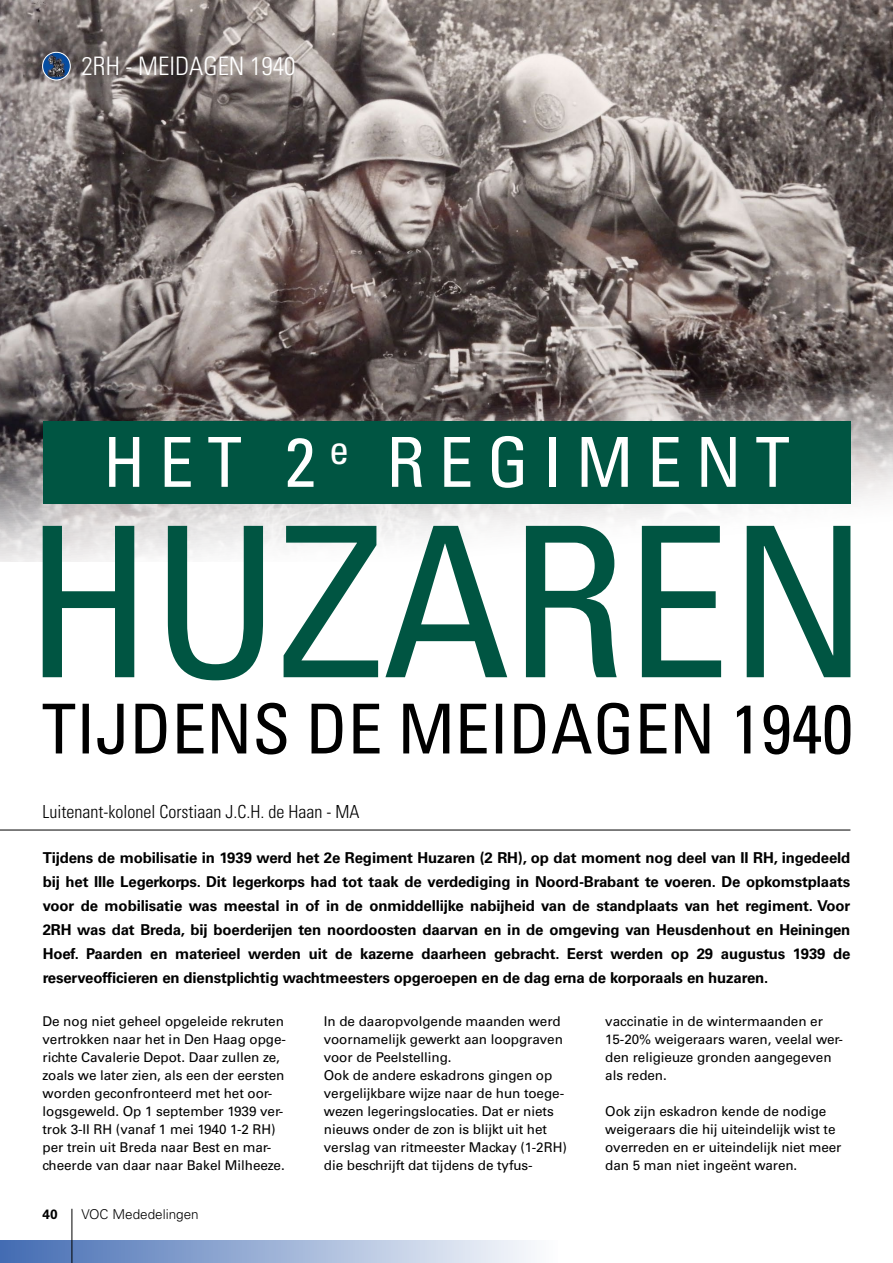
<style>
.page{position:relative;width:893px;height:1263px;background:#fff}
.page>*{position:absolute;margin:0;border:0;box-sizing:border-box;transform-origin:0 0}
.t1{font:condensed 69px "Univers";letter-spacing:.2em;color:#fff}
.t2{font:300 condensed 25.5px "Univers";color:#fff}
.t3{font:300 condensed 18px "Univers";color:#000}
.t4{font:700 15px/24px "Univers";letter-spacing:-.01em;color:#000;text-align:justify}
.t5{font:13.5px/18px "Univers";letter-spacing:-.005em;color:#000}
.t6{font:300 13.5px "Univers";color:#000}
.t7{font:700 13.5px "Univers";color:#000}
</style>
<div class="page">
<div style="left:0;top:1240px;width:557px;height:23px;background:linear-gradient(to right,#436cb3,#fdfdfe)"></div>
<hr style="left:72px;top:1209px;width:1px;height:54px;background:#000">
<img style="left:0;top:0;width:893px;height:561px">
<hr style="left:0;top:830px;width:850px;height:1px;background:#000">
<svg style="left:43px;top:526px;width:807px;height:154px"></svg>
<svg style="left:43px;top:703px;width:808px;height:52px"></svg>
<div style="left:43px;top:421px;width:807px;height:82px;background:#005542"></div>
<img style="left:43px;top:52px;width:27px;height:28px;border-radius:14px">
<div style="left:42px;top:52px;width:29px;height:28px;border:1px solid #fff;border-radius:50%"></div>
<h2 class="t2" style="left:82px;top:51px;width:215px">2RH - Meidagen 1940</h2>
<h1 class="t1" style="left:103px;top:419px;width:688px">HET 2 <sup>E</sup> REGIMENT</h1>
<h3 class="t3" style="left:43px;top:801px;width:318px">Luitenant-kolonel Corstiaan J.C.H. de Haan - MA</h3>
<p class="t4" style="left:43px;top:846px;width:809px">Tijdens de mobilisatie in 1939 werd het 2e Regiment Huzaren (2 RH), op dat moment nog deel van II RH, ingedeeld bij het IIIe Legerkorps. Dit legerkorps had tot taak de verdediging in Noord-Brabant te voeren. De opkomstplaats voor de mobilisatie was meestal in of in de onmiddellijke nabijheid van de standplaats van het regiment. Voor 2RH was dat Breda, bij boerderijen ten noordoosten daarvan en in de omgeving van Heusdenhout en Heiningen Hoef. Paarden en materieel werden uit de kazerne daarheen gebracht. Eerst werden op 29 augustus 1939 de reserveofficieren en dienstplichtig wachtmeesters opgeroepen en de dag erna de korporaals en huzaren.</p>
<p class="t5" style="left:43px;top:1012px;width:245px">De nog niet geheel opgeleide rekruten vertrokken naar het in Den Haag opge&shy;richte Cavalerie Depot. Daar zullen ze, zoals we later zien, als een der eersten worden geconfronteerd met het oor&shy;logsgeweld. Op 1 september 1939 ver&shy;trok 3-II RH (vanaf 1 mei 1940 1-2 RH) per trein uit Breda naar Best en mar&shy;cheerde van daar naar Bakel Milheeze.</p>
<p class="t5" style="left:605px;top:1012px;width:239px">vaccinatie in de wintermaanden er<br>15-20% weigeraars waren, veelal wer&shy;den religieuze gronden aangegeven als reden.</p>
<p class="t5" style="left:324px;top:1012px;width:244px">In de daaropvolgende maanden werd voornamelijk gewerkt aan loopgraven voor de Peelstelling.<br>Ook de andere eskadrons gingen op vergelijkbare wijze naar de hun toege&shy;wezen legeringslocaties. Dat er niets nieuws onder de zon is blijkt uit het verslag van ritmeester Mackay (1-2RH) die beschrijft dat tijdens de tyfus-</p>
<p class="t5" style="left:605px;top:1102px;width:238px">Ook zijn eskadron kende de nodige weigeraars die hij uiteindelijk wist te overreden en er uiteindelijk niet meer dan 5 man niet ingeënt waren.</p>
<p class="t7" style="left:43px;top:1206px;width:17px">40</p>
<p class="t6" style="left:82px;top:1206px;width:119px">VOC Mededelingen</p>
</div>
